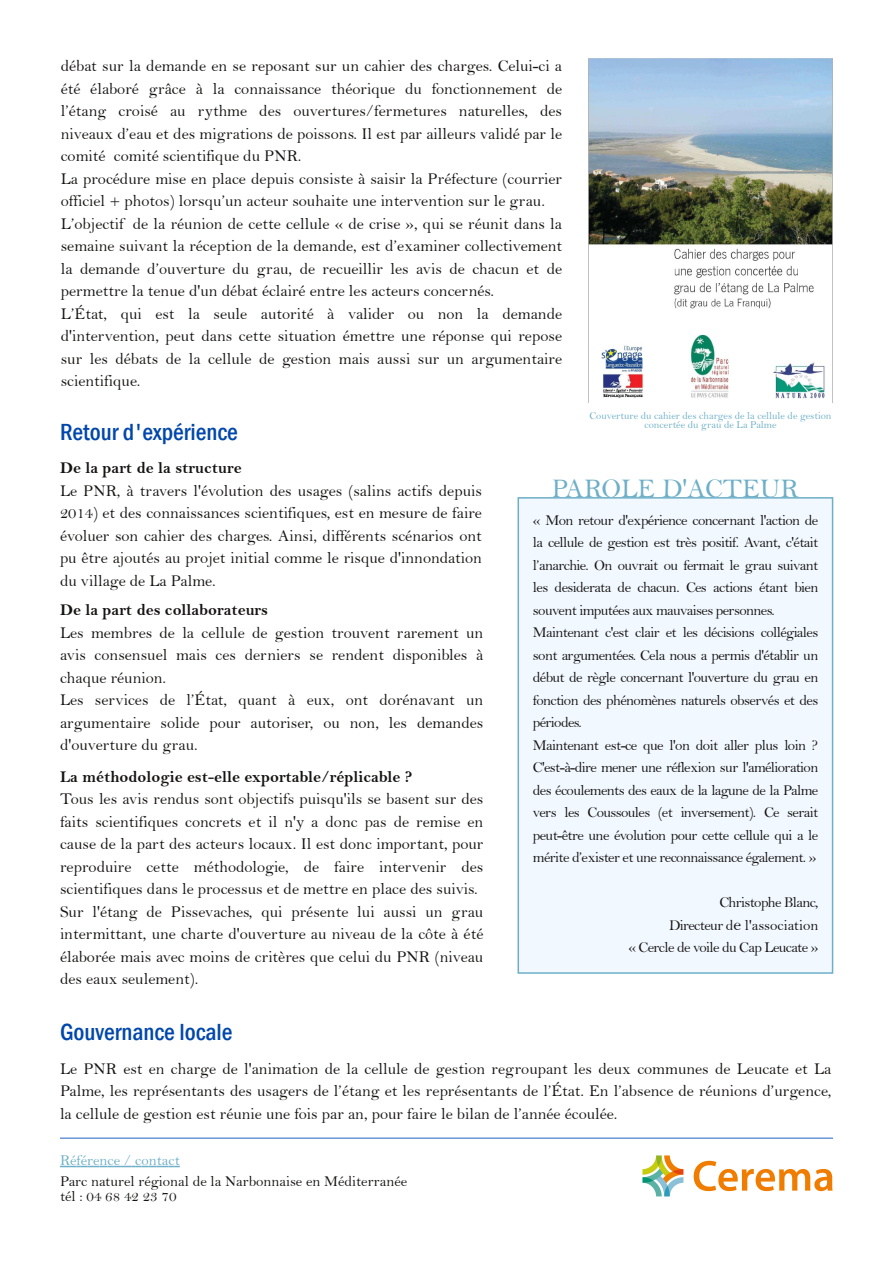
<style>
.page{position:relative;width:893px;height:1263px;background:#fff}
.page>*{position:absolute;margin:0;border:0;box-sizing:border-box;transform-origin:0 0}
.t1{font:27px "Bell";color:#6dafc7}
.t2{font:500 condensed 24px "Franklin Gothic";color:#0047ab}
.t3{font:16.5px/22.5px "Bell";color:#161413}
.t4{font:16.5px "Bell MT Bold";color:#161413}
.t5{font:15px/22.5px "Bell";letter-spacing:-.04em;color:#161413}
.t6{font:15px/15px "Bell";color:#161413}
.t7{font:15px "Bell";color:#6dafc7}
.t8{font:10.5px/9px "Bell";color:#6dafc7;text-align:center}
.s1{font-size:18px}
</style>
<div class="page">
<img style="left:642px;top:1138px;width:192px;height:59px">
<svg style="left:60px;top:1166px;width:120px;height:1px"></svg>
<hr style="left:60px;top:1137px;width:773px;height:2px;background:#6a97d5">
<div style="left:518px;top:498px;width:314px;height:475px;background:#f1f8ff"></div>
<div style="left:518px;top:497px;width:315px;height:477px;border:2px solid #6dafc7"></div>
<img style="left:589px;top:59px;width:244px;height:343px">
<p class="t3" style="left:61px;top:55px;width:503px">débat sur la demande en se reposant sur un cahier des charges. Celui-ci a été élaboré grâce à la connaissance théorique du fonctionnement de l’étang croisé au rythme des ouvertures/fermetures naturelles, des niveaux d’eau et des migrations de poissons. Il est par ailleurs validé par le comité comité scientifique du PNR.<br>La procédure mise en place depuis consiste à saisir la Préfecture (courrier officiel + photos) lorsqu’un acteur souhaite une intervention sur le grau.<br>L’objectif de la réunion de cette cellule « de crise », qui se réunit dans la semaine suivant la réception de la demande, est d’examiner collectivement la demande d’ouverture du grau, de recueillir les avis de chacun et de permettre la tenue d'un débat éclairé entre les acteurs concernés.<br>L’État, qui est la seule autorité à valider ou non la demande d'intervention, peut dans cette situation émettre une réponse qui repose sur les débats de la cellule de gestion mais aussi sur un argumentaire scientifique.</p>
<h2 class="t2" style="left:60px;top:418px;width:179px">Retour d'expérience</h2>
<p class="t8" style="left:589px;top:411px;width:243px">Couverture du cahier des charges de la cellule de gestion concertée du grau de La Palme</p>
<p class="t4" style="left:60px;top:459px;width:183px">De la part de la structure</p>
<p class="t3" style="left:60px;top:480px;width:423px;text-align:justify">Le PNR, à travers l'évolution des usages (salins actifs depuis 2014) et des connaissances scientifiques, est en mesure de faire évoluer son cahier des charges. Ainsi, différents scénarios ont pu être ajoutés au projet initial comme le risque d'innondation du village de La Palme.</p>
<h1 class="t1" style="left:552px;top:475px;width:248px">PAROLE D'ACTEUR</h1>
<p class="t4" style="left:60px;top:601px;width:210px">De la part des collaborateurs</p>
<p class="t3" style="left:60px;top:622px;width:425px">Les membres de la cellule de gestion trouvent rarement un avis consensuel mais ces derniers se rendent disponibles à chaque réunion.<br>Les services de l’État, quant à eux, ont dorénavant un argumentaire solide pour autoriser, ou non, les demandes d'ouverture du grau.</p>
<p class="t4" style="left:60px;top:768px;width:354px">La méthodologie est-elle exportable/réplicable ?</p>
<p class="t3" style="left:60px;top:788px;width:425px">Tous les avis rendus sont objectifs puisqu'ils se basent sur des faits scientifiques concrets et il n'y a donc pas de remise en cause de la part des acteurs locaux. Il est donc important, pour reproduire cette méthodologie, de faire intervenir des scientifiques dans le processus et de mettre en place des suivis.<br>Sur l'étang de Pissevaches, qui présente lui aussi un grau intermittant, une charte d'ouverture au niveau de la côte à été élaborée mais avec moins de critères que celui du PNR (niveau des eaux seulement).</p>
<p class="t5" style="left:533px;top:509px;width:287px">« Mon retour d'expérience concernant l'action de la cellule de gestion est très positif. Avant, c'était l’anarchie. On ouvrait ou fermait le grau suivant les desiderata de chacun. Ces actions étant bien souvent imputées aux mauvaises personnes.<br>Maintenant c'est clair et les décisions collégiales sont argumentées. Cela nous a permis d'établir un début de règle concernant l'ouverture du grau en fonction des phénomènes naturels observés et des périodes.<br>Maintenant est-ce que l'on doit aller plus loin ?<br>C'est-à-dire mener une réflexion sur l'amélioration des écoulements des eaux de la lagune de la Palme vers les Coussoules (et inversement). Ce serait peut-être une évolution pour cette cellule qui a le mérite d’exister et une reconnaissance également. »</p>
<p class="t5" style="left:628px;top:892px;width:191px;text-align:right">Christophe Blanc,<br>Directeur d<span class="s1">e</span> l'association<br>« Cercle de voile du Cap Leucate »</p>
<h2 class="t2" style="left:60px;top:1018px;width:174px">Gouvernance locale</h2>
<p class="t3" style="left:60px;top:1058px;width:773px;text-align:justify">Le PNR est en charge de l'animation de la cellule de gestion regroupant les deux communes de Leucate et La Palme, les représentants des usagers de l’étang et les représentants de l’État. En l’absence de réunions d’urgence, la cellule de gestion est réunie une fois par an, pour faire le bilan de l’année écoulée.</p>
<p class="t7" style="left:60px;top:1152px;width:121px">Référence / contact</p>
<p class="t6" style="left:60px;top:1174px;width:349px">Parc naturel régional de la Narbonnaise en Méditerranée tél : 04 68 42 23 70</p>
</div>
